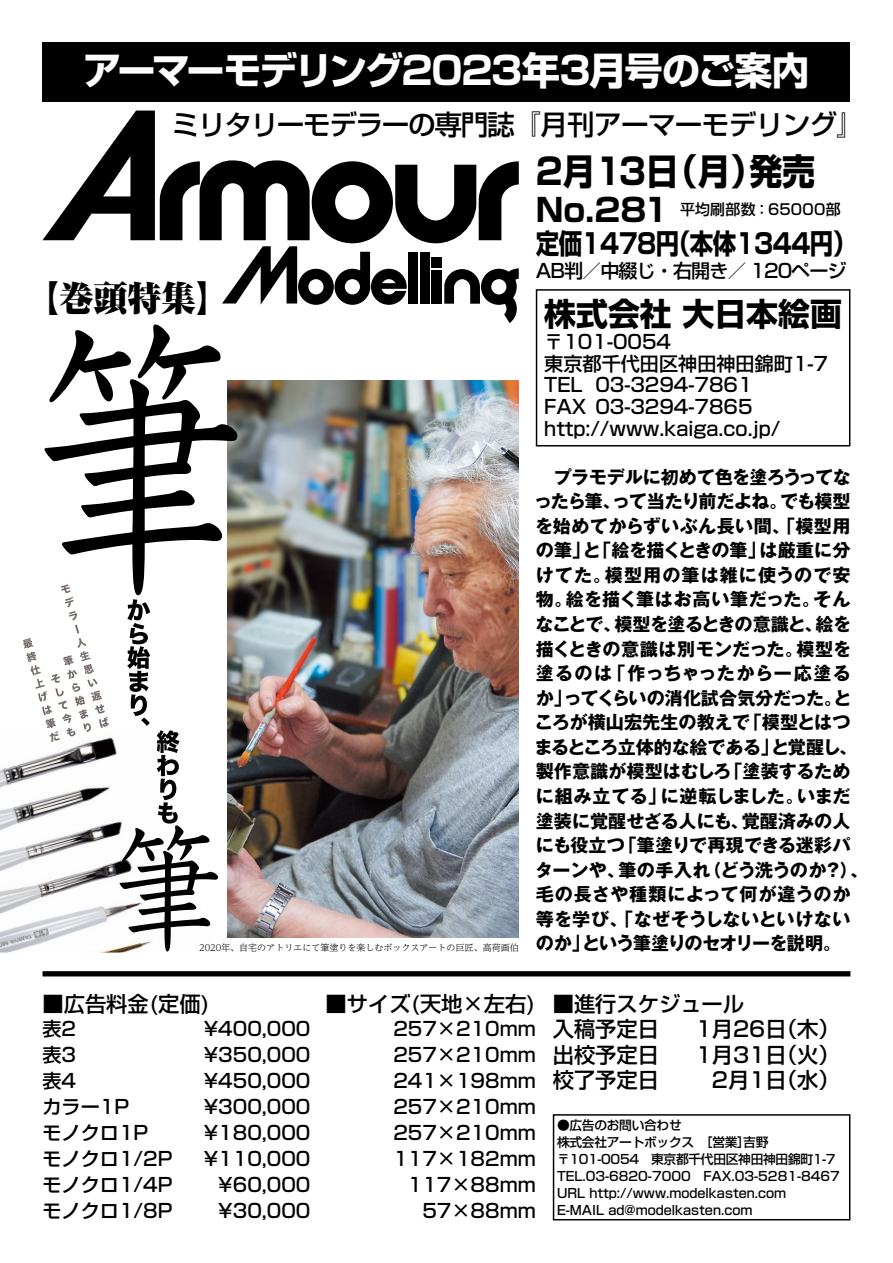
<style>
.page{position:relative;width:893px;height:1263px;background:#fff}
.page>*{position:absolute;margin:0;border:0;box-sizing:border-box;transform-origin:0 0}
.t1{font:700 38.25px "Shin Go Pro";letter-spacing:-.05em;color:#fff}
.t2{font:700 36.15px "Shin Go Pro";color:#000;scale:.91 1}
.t3{font:900 34.05px "Ryumin Pro";color:#000}
.t4{font:700 31.95px "Shin Go Pro";color:#000}
.t5{font:500 27.6px "Shin Go Pro";letter-spacing:-.05em;color:#000}
.t6{font:700 27.6px "Shin Go Pro";letter-spacing:-.025em;color:#000;scale:.85 1}
.t7{font:500 21.3px/25.5px "Shin Go Pro";color:#000}
.t8{font:500 19.2px/21.8px "Shin Go Pro";color:#000}
.t9{font:500 19.2px "Shin Go Pro";letter-spacing:-.05em;color:#000}
.t10{font:700 18px/24.6px "Gothic MB101 Pro";color:#000}
.t11{font:500 14.85px "Shin Go Pro";letter-spacing:.015em;color:#000}
.t12{font:500 12.75px/17px "Shin Go Pro";color:#000}
.t13{font:300 9px "UD Reimin Pr 6 N";color:#000}
.s1{font-weight:700;font-size:31.95px}
.s2{font-family:"Gothic MB101 Pro";font-weight:700;font-size:18px}
.s3{color:#fff}
</style>
<div class="page">
<div style="left:43px;top:971px;width:807px;height:5px;background:#000"></div>
<div style="left:43px;top:43px;width:807px;height:59px;background:#000"></div>
<svg style="left:43px;top:111px;width:476px;height:212px"></svg>
<div style="left:536px;top:289px;width:314px;height:157px;border:1px solid #000"></div>
<div style="left:553px;top:1114px;width:297px;height:106px;border:1px solid #000"></div>
<img style="left:228px;top:381px;width:291px;height:557px">
<img style="left:0;top:737px;width:169px;height:215px">
<svg style="left:120px;top:599px;width:98px;height:352px"></svg>
<svg style="left:44px;top:324px;width:193px;height:271px"></svg>
<svg style="left:23px;top:584px;width:86px;height:158px"></svg>
<h1 class="t1" style="left:83px;top:40px;width:728px">アーマーモデリング2023年3月号のご案内</h1>
<h3 class="t5" style="left:172px;top:102px;width:694px">ミリタリーモデラーの専門誌『月刊アーマーモデリング』</h3>
<h2 class="t2" style="left:536px;top:142px;width:308px">2月13日（月）発売</h2>
<p class="t11" style="left:536px;top:197px;width:306px"><span class="s1">No.281</span> 平均刷部数：65000部</p>
<h3 class="t6" style="left:536px;top:222px;width:379px">定価1478円（本体1344円）</h3>
<p class="t9" style="left:536px;top:255px;width:312px">AB判／中綴じ・右開き／ 120ページ</p>
<h3 class="t3" style="left:26px;top:271px;width:206px">【巻頭特集】</h3>
<h3 class="t4" style="left:544px;top:288px;width:299px">株式会社 大日本絵画</h3>
<p class="t8" style="left:544px;top:328px;width:285px">〒101-0054<br>東京都千代田区神田神田錦町1-7<br>TEL 03-3294-7861<br>FAX 03-3294-7865 http://www.kaiga.co.jp/</p>
<p class="t10" style="left:534px;top:462px;width:336px">　プラモデルに初めて色を塗ろうってなったら筆、って当たり前だよね。でも模型を始めてからずいぶん長い間、「模型用の筆」と「絵を描くときの筆」は厳重に分けてた。模型用の筆は雑に使うので安物。絵を描く筆はお高い筆だった。そんなことで、模型を塗るときの意識と、絵を描くときの意識は別モンだった。模型を塗るのは「作っちゃったから一応塗るか」ってくらいの消化試合気分だった。ところが横山宏先生の教えで「模型とはつまるところ立体的な絵である」と覚醒し、製作意識が模型はむしろ「塗装するために組み立てる」に逆転しました。いまだ塗装に覚醒せざる人にも、覚醒済みの人にも役立つ「筆塗りで再現できる迷彩パターンや、筆の手入れ（どう洗うのか？）、毛の長さや種類によって何が違うのか等を学び、「なぜそうしないといけない</p>
<p class="t13" style="left:199px;top:941px;width:643px">2020年、自宅のアトリエにて筆塗りを楽しむボックスアートの巨匠、高荷画伯 <span class="s2">のか」という筆塗りのセオリーを説明。</span></p>
<p class="t7" style="left:43px;top:988px;width:169px">■広告料金(定価)</p>
<p class="t7" style="left:326px;top:988px;width:212px">■サイズ(天地×左右)</p>
<p class="t8" style="left:43px;top:1015px;width:35px">表2</p>
<p class="t8" style="left:204px;top:1015px;width:108px">¥400,000</p>
<p class="t8" style="left:393px;top:1015px;width:144px">257×210mm</p>
<p class="t8" style="left:43px;top:1041px;width:35px">表3</p>
<p class="t8" style="left:204px;top:1041px;width:108px">¥350,000</p>
<p class="t8" style="left:393px;top:1041px;width:144px">257×210mm</p>
<p class="t8" style="left:43px;top:1067px;width:35px">表4</p>
<p class="t8" style="left:204px;top:1067px;width:108px">¥450,000</p>
<p class="t8" style="left:393px;top:1067px;width:144px">241×198mm</p>
<p class="t8" style="left:43px;top:1093px;width:88px">カラー1P</p>
<p class="t8" style="left:204px;top:1093px;width:108px">¥300,000</p>
<p class="t8" style="left:393px;top:1093px;width:144px">257×210mm</p>
<p class="t8" style="left:43px;top:1119px;width:107px">モノクロ1P</p>
<p class="t8" style="left:204px;top:1119px;width:108px">¥180,000</p>
<p class="t8" style="left:393px;top:1119px;width:144px">257×210mm</p>
<p class="t8" style="left:43px;top:1146px;width:131px">モノクロ1/2P</p>
<p class="t8" style="left:204px;top:1146px;width:108px">¥110,000</p>
<p class="t8" style="left:393px;top:1146px;width:144px">117×182mm</p>
<p class="t8" style="left:43px;top:1172px;width:131px">モノクロ1/4P</p>
<p class="t8" style="left:218px;top:1172px;width:94px">¥60,000</p>
<p class="t8" style="left:408px;top:1172px;width:129px">117×88mm</p>
<p class="t8" style="left:43px;top:1198px;width:131px">モノクロ1/8P</p>
<p class="t8" style="left:218px;top:1198px;width:94px">¥30,000</p>
<p class="t8" style="left:422px;top:1198px;width:115px">57×88mm</p>
<p class="t7" style="left:553px;top:988px;width:299px">■進行スケジュール<br>入稿予定日 <span class="s3">0</span>1月26日（木）　出校予定日 <span class="s3">0</span>1月31日（火）　校了予定日</p>
<p class="t7" style="left:696px;top:1065px;width:156px"><span class="s3">0</span>2月1日（水）　</p>
<p class="t12" style="left:557px;top:1115px;width:284px">●広告のお問い合わせ<br>株式会社アートボックス　［営業］吉野〒101-0054　東京都千代田区神田神田錦町1-7<br>TEL.03-6820-7000　FAX.03-5281-8467<br>URL http://www.modelkasten.com<br>E-MAIL ad@modelkasten.com</p>
</div>
